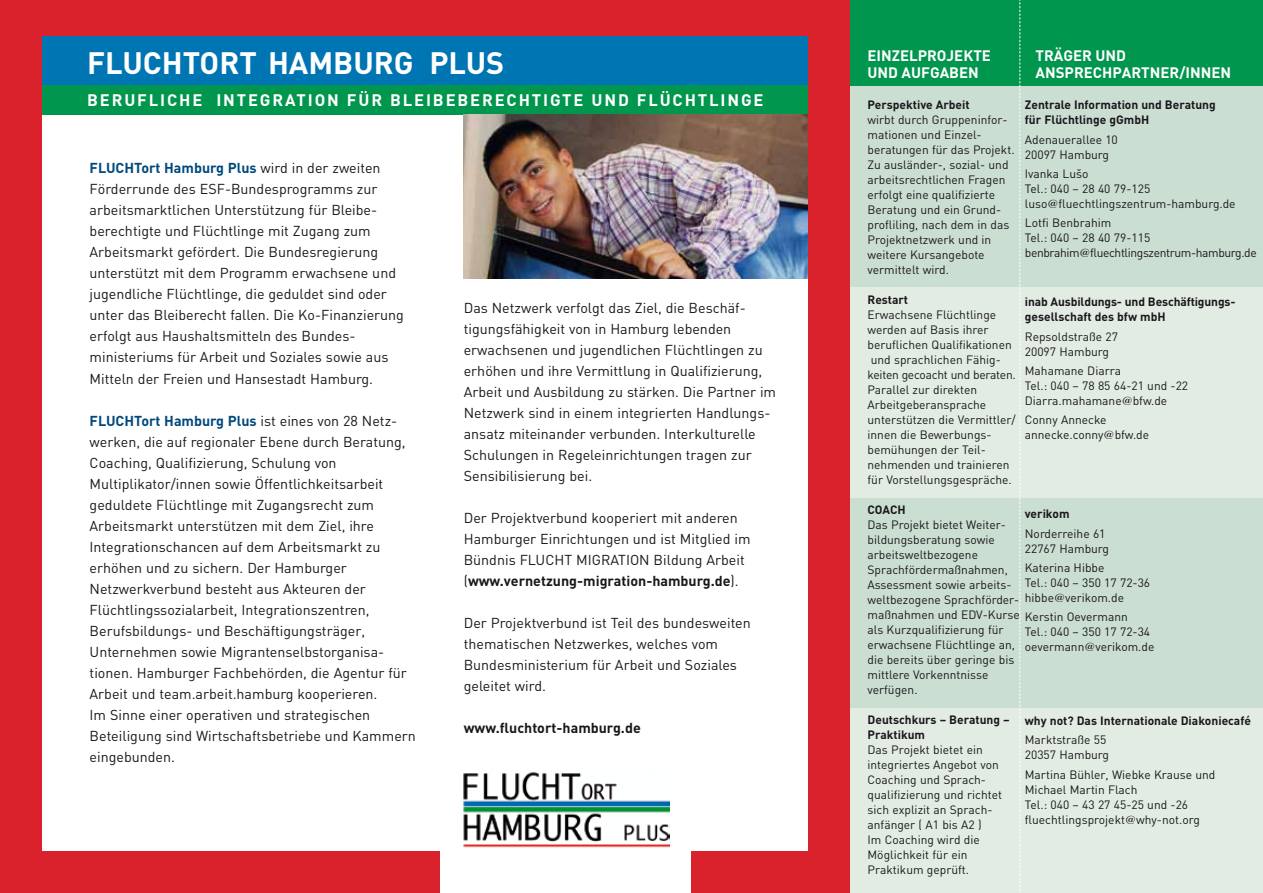
<style>
.page{position:relative;width:1263px;height:893px;background:#fff}
.page>*{position:absolute;margin:0;border:0;box-sizing:border-box;transform-origin:0 0}
.t1{font:700 30.6px "DIN";color:#fff}
.t2{font:700 16.5px "DIN";letter-spacing:.115em;color:#fff}
.t3{font:700 15px "DIN";color:#fff}
.t4{font:14.25px/21px "DIN";color:#1a171c}
.t5{font:700 14.25px "DIN";color:#1a171c}
.t6{font:700 14.25px "DIN";color:#00487c}
.t7{font:12px/15px "DIN";color:#1a171c}
.t8{font:700 12px/15px "DIN";color:#1a171c}
.t9{font:12px/15px "DIN";letter-spacing:-.03em;color:#1a171c}
.s1{font-family:"Times"}
.s2{font-weight:700;color:#00487c}
.s3{font-weight:700}
</style>
<div class="page">
<div style="left:0;top:0;width:850px;height:893px;background:#da222d"></div>
<div style="left:850px;top:85px;width:413px;height:808px;background:#e3ece3"></div>
<div style="left:850px;top:498px;width:413px;height:210px;background:#cbded2"></div>
<div style="left:850px;top:85px;width:413px;height:202px;background:#cbded2"></div>
<div style="left:850px;top:0;width:413px;height:85px;background:#00964e"></div>
<div style="left:43px;top:43px;width:765px;height:807px;background:#fff"></div>
<div style="left:43px;top:36px;width:765px;height:49px;background:#0075b3"></div>
<div style="left:43px;top:85px;width:765px;height:30px;background:#00964e"></div>
<svg style="left:1019px;top:0;width:1px;height:891px"></svg>
<div style="left:440px;top:770px;width:251px;height:123px;background:#fff"></div>
<img style="left:463px;top:772px;width:206px;height:76px">
<img style="left:464px;top:115px;width:344px;height:164px">
<h1 class="t1" style="left:87px;top:43px;width:419px">Fluchtort Hamburg Plus</h1>
<p class="t3" style="left:867px;top:46px;width:153px">Einzelprojekte T</p>
<p class="t3" style="left:1044px;top:46px;width:84px">räger und</p>
<p class="t3" style="left:867px;top:63px;width:123px">und AufgabenAn</p>
<p class="t3" style="left:1056px;top:63px;width:174px">sprechpartn er/inn en</p>
<p class="t8" style="left:867px;top:97px;width:104px">Perspektive Arbeit</p>
<p class="t7" style="left:867px;top:112px;width:149px">wirbt durch Gruppeninfor&shy;mationen und Einzel&shy;beratungen für das Projekt.<br>Zu ausländer-, sozial- und arbeitsrechtlichen Fragen erfolgt eine qualifizierte<br>Beratung und ein Grund&shy;profliling, nach dem in das<br>Projektnetzwerk und in weitere Kursangebote vermittelt wird.</p>
<p class="t8" style="left:867px;top:292px;width:42px">Restart</p>
<p class="t7" style="left:867px;top:307px;width:150px">Erwachsene Flüchtlinge werden auf Basis ihrer beruflichen Qualifikationen und sprachlichen Fähig&shy;keiten gecoacht und beraten.<br>Parallel zur direkten<br>Arbeitgeberansprache unterstützen die Vermittler/ innen die Bewerbungs&shy;bemühungen der Teil&shy;nehmenden und trainieren für Vorstellungsgespräche.</p>
<p class="t8" style="left:867px;top:502px;width:9px">COAC</p>
<p class="t8" style="left:897px;top:502px;width:10px">H</p>
<p class="t7" style="left:867px;top:517px;width:154px">Das Projekt bietet Weiter&shy;bildungsberatung sowie arbeitsweltbezogene<br>Sprachfördermaßnahmen,<br>Assessment sowie arbeits&shy;weltbezogene Sprachförder&shy;maßnahmen und EDV-Kurse als Kurzqualifizierung für erwachsene Flüchtlinge an, die bereits über geringe bis mittlere Vorkenntnisse verfügen.</p>
<p class="t8" style="left:867px;top:712px;width:144px">Deutschkurs – Beratung –<br>Praktikum</p>
<p class="t7" style="left:867px;top:742px;width:136px">Das Projekt bietet ein integriertes Angebot von<br>Coaching und Sprach&shy;qualifizierung und richtet sich explizit an Sprach&shy;anfänger ( A1 bis A2 )<br>Im Coaching wird die<br>Möglichkeit für ein<br>Praktikum geprüft.</p>
<p class="t2" style="left:87px;top:89px;width:678px">Beruflich e Integration für Bleibeberechtigte un d Flüchtlinge</p>
<p class="t8" style="left:1025px;top:97px;width:192px">Zentrale I nformation und Beratung für Flüchtlinge gGmbH</p>
<p class="t7" style="left:1025px;top:132px;width:94px">Adenauerallee 10<br>20097 Hamburg</p>
<p class="t7" style="left:1025px;top:166px;width:212px">Ivanka Lušo<br>Tel.: 040 – 28 40 79-125 luso<span class="s1">@</span>fluechtlingszentrum-hamburg.de</p>
<p class="t9" style="left:1025px;top:215px;width:233px">Lotfi Benbrahim<br>Tel.: 040 – 28 40 79-115 benbrahim<span class="s1">@</span>fluechtlingszentrum-hamburg.de</p>
<p class="t8" style="left:1025px;top:294px;width:212px">inab Ausbildungs- und Beschäftigungs&shy;gesellschaft des bfw mbH</p>
<p class="t7" style="left:1025px;top:329px;width:95px">Repsoldstraße 27<br>20097 Hamburg</p>
<p class="t7" style="left:1025px;top:363px;width:165px">Mahamane Diarra<br>Tel.: 040 – 78 85 64-21 und -22<br>Diarra.mahamane<span class="s1">@</span>bfw.de</p>
<p class="t7" style="left:1025px;top:412px;width:126px">Conny Annecke annecke.conny<span class="s1">@</span>bfw.de</p>
<p class="t6" style="left:90px;top:159px;width:10px">FLUC</p>
<p class="t4" style="left:90px;top:158px;width:316px;text-indent:35px"><span class="s2">HTort Hamburg Plus</span> wird in der zweiten Förderrunde des ESF-Bundesprogramms zur arbeitsmarktlichen Unterstützung für Bleibe&shy;berechtigte und Flüchtlinge mit Zugang zum Arbeitsmarkt gefördert. Die Bundesregierung unterstützt mit dem Programm erwachsene und jugendliche Flüchtlinge, die geduldet sind oder unter das Bleiberecht fallen. Die Ko-Finanzierung erfolgt aus Haushaltsmitteln des Bundes&shy;ministeriums für Arbeit und Soziales sowie aus Mitteln der Freien und Hansestadt Hamburg.</p>
<p class="t6" style="left:90px;top:411px;width:10px">FLUC</p>
<p class="t4" style="left:464px;top:297px;width:314px">Das Netzwerk verfolgt das Ziel, die Beschäf&shy;tigungsfähigkeit von in Hamburg lebenden erwachsenen und jugendlichen Flüchtlingen zu erhöhen und ihre Vermittlung in Qualifizierung, Arbeit und Ausbildung zu stärken. Die Partner im Netzwerk sind in einem integrierten Handlungs&shy;ansatz miteinander verbunden. Interkulturelle Schulungen in Regeleinrichtungen tragen zur Sensibilisierung bei.</p>
<p class="t4" style="left:464px;top:507px;width:288px">Der Projektverbund kooperiert mit anderen Hamburger Einrichtungen und ist Mitglied im Bündnis FLUCHT MIGRATION Bildung Arbeit (<span class="s3">www.vernetzung-migration-hamburg.de</span>).</p>
<p class="t4" style="left:464px;top:612px;width:289px">Der Projektverbund ist Teil des bundesweiten thematischen Netzwerkes, welches vom Bundesministerium für Arbeit und Soziales geleitet wird.</p>
<p class="t5" style="left:464px;top:719px;width:179px">www.fluchtort-hamburg.de</p>
<p class="t4" style="left:90px;top:410px;width:328px;text-indent:35px"><span class="s2">HTort Hamburg Plus</span> ist eines von 28 Netz&shy;werken, die auf regionaler Ebene durch Beratung, Coaching, Qualifizierung, Schulung von Multiplikator/innen sowie Öffentlichkeitsarbeit geduldete Flüchtlinge mit Zugangsrecht zum Arbeitsmarkt unterstützen mit dem Ziel, ihre Integrationschancen auf dem Arbeitsmarkt zu erhöhen und zu sichern. Der Hamburger Netzwerkverbund besteht aus Akteuren der Flüchtlingssozialarbeit, Integrationszentren, Berufsbildungs- und Beschäftigungsträger, Unternehmen sowie Migrantenselbstorganisa&shy;tionen. Hamburger Fachbehörden, die Agentur für Arbeit und team.arbeit.hamburg kooperieren.<br>Im Sinne einer operativen und strategischen Beteiligung sind Wirtschaftsbetriebe und Kammern eingebunden.</p>
<p class="t8" style="left:1025px;top:506px;width:46px">verikom</p>
<p class="t7" style="left:1025px;top:526px;width:86px">Norderreihe 61<br>22767 Hamburg</p>
<p class="t7" style="left:1025px;top:560px;width:127px">Katerina Hibbe<br>Tel.: 040 – 350 17 72-36 hibbe<span class="s1">@</span>verikom.de</p>
<p class="t7" style="left:1025px;top:609px;width:131px">Kerstin Oevermann<br>Tel.: 040 – 350 17 72-34 oevermann<span class="s1">@</span>verikom.de</p>
<p class="t8" style="left:1025px;top:713px;width:228px">why not? Das I nternationale Diakoniecafé</p>
<p class="t7" style="left:1025px;top:732px;width:86px">Marktstraße 55<br>20357 Hamburg</p>
<p class="t7" style="left:1025px;top:767px;width:192px">Martina Bühler, Wiebke Krause und<br>Michael Martin Flach<br>Tel.: 040 – 43 27 45-25 und -26 fluechtlingsprojekt<span class="s1">@</span>why-not.org</p>
</div>
